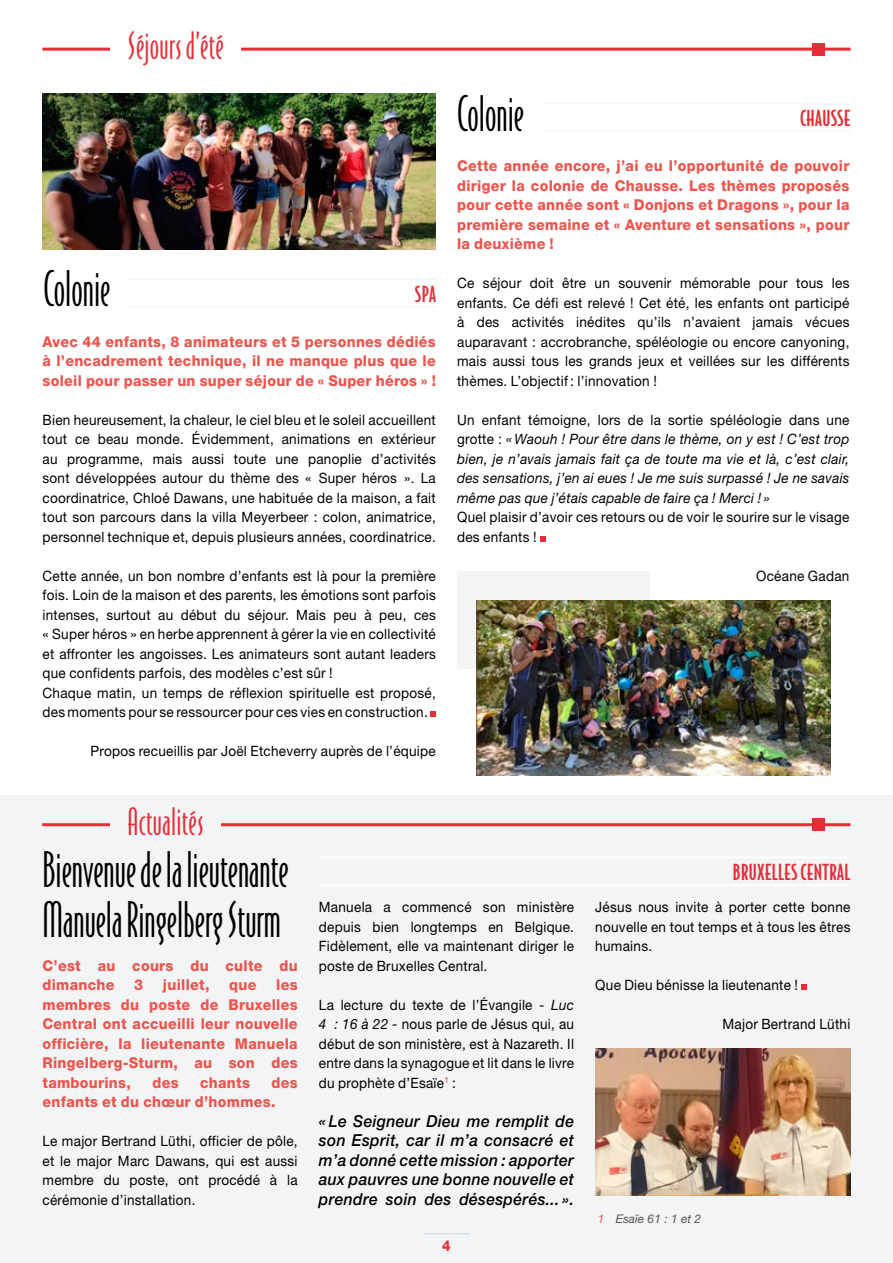
<style>
.page{position:relative;width:893px;height:1263px;background:#fff}
.page>*{position:absolute;margin:0;border:0;box-sizing:border-box;transform-origin:0 0}
.t1{font:46.5px/49.8px "Bodega Sans Light Oldstyle";color:#000;scale:.9 1}
.t2{font:35.85px "Bodega Sans Light Oldstyle";letter-spacing:.01em;color:#e72e36;scale:.95 1}
.t3{font:500 21px "Bodega Sans";letter-spacing:.02em;color:#e72e36;scale:.95 1}
.t4{font:italic 500 16.5px/19.5px "Helvetica Neue LT Std";letter-spacing:.02em;color:#000;text-align:justify;scale:.95 1}
.t5{font:800 15px/19.5px "Helvetica Neue LT Std";letter-spacing:.02em;color:#eb564e;text-align:justify;scale:.95 1}
.t6{font:800 15px "Helvetica Neue LT Std";color:#e72e36;scale:.9 1}
.t7{font:14.25px/19.5px "Helvetica Neue LT Std";letter-spacing:.02em;color:#000;text-align:justify;scale:.95 1}
.t8{font:italic 14.25px/19.5px "Helvetica Neue LT Std";letter-spacing:.02em;color:#000;text-align:justify;scale:.95 1}
.t9{font:italic 12px "Helvetica Neue LT Std";color:#565656}
.s1{font-style:normal}
.s2{font-style:italic}
.s3{color:#ec6357}
</style>
<div class="page">
<div style="left:457px;top:571px;width:193px;height:97px;background:#f2f4f6"></div>
<div style="left:0;top:795px;width:893px;height:468px;background:#f2f4f6"></div>
<img style="left:43px;top:93px;width:393px;height:156px">
<img style="left:476px;top:600px;width:354px;height:176px">
<img style="left:595px;top:1049px;width:255px;height:147px">
<svg style="left:430px;top:711px;width:6px;height:6px"></svg>
<hr style="left:542px;top:103px;width:308px;height:1px;background:#f2f4f6">
<hr style="left:542px;top:131px;width:308px;height:1px;background:#f2f4f6">
<svg style="left:540px;top:536px;width:6px;height:6px"></svg>
<hr style="left:127px;top:278px;width:309px;height:2px;background:#f2f4f6">
<hr style="left:127px;top:306px;width:309px;height:2px;background:#f2f4f6">
<svg style="left:802px;top:984px;width:5px;height:6px"></svg>
<hr style="left:319px;top:857px;width:531px;height:1px;background:#fff">
<hr style="left:319px;top:884px;width:531px;height:2px;background:#fff">
<hr style="left:42px;top:48px;width:809px;height:3px;background:#e72e36">
<div style="left:812px;top:43px;width:13px;height:12px;background:#e72e36"></div>
<hr style="left:42px;top:823px;width:808px;height:3px;background:#e72e36">
<div style="left:812px;top:818px;width:12px;height:13px;background:#e72e36"></div>
<div style="left:111px;top:0;width:130px;height:59px;background:#fff"></div>
<div style="left:110px;top:795px;width:111px;height:39px;background:#f2f4f6"></div>
<hr style="left:424px;top:1233px;width:45px;height:1px;background:#d3d9dd">
<h2 class="t2" style="left:128px;top:25px;width:103px">Séjours d’été</h2>
<h1 class="t1" style="left:44px;top:264px;width:76px">Colonie</h1>
<h3 class="t3" style="left:415px;top:281px;width:24px">SPA</h3>
<p class="t5" style="left:43px;top:331px;width:416px">Avec 44 enfants, 8 animateurs et 5 personnes dédiés à l’encadrement technique, il ne manque plus que le soleil pour passer un super séjour de « Super héros » !</p>
<p class="t7" style="left:43px;top:409px;width:416px">Bien heureusement, la chaleur, le ciel bleu et le soleil accueillent tout ce beau monde. Évidemment, animations en extérieur au programme, mais aussi toute une panoplie d’activités sont développées autour du thème des « Super héros ». La coordinatrice, Chloé Dawans, une habituée de la maison, a fait tout son parcours dans la villa Meyerbeer : colon, animatrice, personnel technique et, depuis plusieurs années, coordinatrice.</p>
<p class="t7" style="left:43px;top:565px;width:416px;text-align:left">Cette année, un bon nombre d’enfants est là pour la première fois. Loin de la maison et des parents, les émotions sont parfois intenses, surtout au début du séjour. Mais peu à peu, ces « Super héros » en herbe apprennent à gérer la vie en collectivité et affronter les angoisses. Les animateurs sont autant leaders que confidents parfois, des modèles c’est sûr !<br>Chaque matin, un temps de réflexion spirituelle est proposé, des moments pour se ressourcer pour ces vies en construction.</p>
<p class="t7" style="left:90px;top:741px;width:365px">Propos recueillis par Joël Etcheverry auprès de l’équipe</p>
<h2 class="t2" style="left:127px;top:801px;width:82px">Actualités</h2>
<h1 class="t1" style="left:457px;top:88px;width:76px">Colonie</h1>
<h3 class="t3" style="left:800px;top:106px;width:55px">CHAUSSE</h3>
<p class="t5" style="left:457px;top:156px;width:414px">Cette année encore, j’ai eu l’opportunité de pouvoir diriger la colonie de Chausse. Les thèmes proposés pour cette année sont « Donjons et Dragons », pour la première semaine et « Aventure et sensations », pour la deuxième !</p>
<p class="t7" style="left:457px;top:273px;width:414px">Ce séjour doit être un souvenir mémorable pour tous les enfants. Ce défi est relevé ! Cet été, les enfants ont participé à des activités inédites qu’ils n’avaient jamais vécues auparavant : accrobranche, spéléologie ou encore canyoning, mais aussi tous les grands jeux et veillées sur les différents thèmes. L’objectif : l’innovation !</p>
<p class="t8" style="left:457px;top:409px;width:414px"><span class="s1">Un enfant témoigne, lors de la sortie spéléologie dans une grotte :</span> « Waouh ! Pour être dans le thème, on y est ! C’est trop bien, je n’avais jamais fait ça de toute ma vie et là, c’est clair, des sensations, j’en ai eues ! Je me suis surpassé ! Je ne savais même pas que j’étais capable de faire ça ! Merci ! »</p>
<p class="t7" style="left:457px;top:507px;width:414px">Quel plaisir d’avoir ces retours ou de voir le sourire sur le visage des enfants !</p>
<p class="t7" style="left:756px;top:565px;width:100px">Océane Gadan</p>
<h1 class="t1" style="left:43px;top:844px;width:275px">Bienvenue de la lieutenante<br>Manuela Ringelberg Sturm</h1>
<p class="t5" style="left:43px;top:955px;width:270px">C’est au cours du culte du dimanche</p>
<p class="t5" style="left:43px;top:975px;width:270px;text-indent:234px">les membres du poste de Bruxelles Central ont accueilli leur nouvelle officière, la lieutenante Manuela Ringelberg-Sturm, au son des tambourins,</p>
<p class="t5" style="left:134px;top:975px;width:11px">3</p>
<p class="t5" style="left:163px;top:975px;width:51px">juillet,</p>
<p class="t5" style="left:229px;top:975px;width:30px">que</p>
<p class="t5" style="left:43px;top:1072px;width:270px;text-indent:229px">des enfants et du chœur d’hommes.</p>
<p class="t7" style="left:43px;top:1131px;width:270px">Le major Bertrand Lüthi, officier de pôle, et le major Marc Dawans, qui est aussi membre du poste, ont procédé à la cérémonie d’installation.</p>
<p class="t5" style="left:152px;top:1072px;width:29px">des</p>
<p class="t5" style="left:200px;top:1072px;width:54px">chants</p>
<p class="t7" style="left:319px;top:897px;width:270px">Manuela a commencé son ministère depuis bien longtemps en Belgique.<br>Fidèlement, elle va maintenant diriger le poste de Bruxelles Central.</p>
<p class="t7" style="left:319px;top:994px;width:270px">La lecture du texte de l’Évangile - <span class="s2">Luc 4 : 16 à 22</span> - nous parle de Jésus qui, au début de son ministère, est à Nazareth. Il entre dans la synagogue et lit dans le livre du prophète d’Esaïe<sup>1</sup> :</p>
<p class="t4" style="left:319px;top:1111px;width:270px">« Le Seigneur Dieu me remplit de son Esprit, car il m’a consacré et m’a donné cette mission : apporter aux pauvres une bonne nouvelle et prendre soin des désespérés... ».</p>
<p class="t6" style="left:442px;top:1237px;width:11px">4</p>
<h3 class="t3" style="left:733px;top:859px;width:125px">BRUXELLES CENTRAL</h3>
<p class="t7" style="left:595px;top:897px;width:270px">Jésus nous invite à porter cette bonne nouvelle en tout temps et à tous les êtres humains.</p>
<p class="t7" style="left:595px;top:975px;width:215px">Que Dieu bénisse la lieutenante !</p>
<p class="t7" style="left:722px;top:1014px;width:136px">Major Bertrand Lüthi</p>
<p class="t9" style="left:598px;top:1211px;width:105px"><span class="s3">1</span> Esaïe 61 : 1 et 2</p>
</div>
